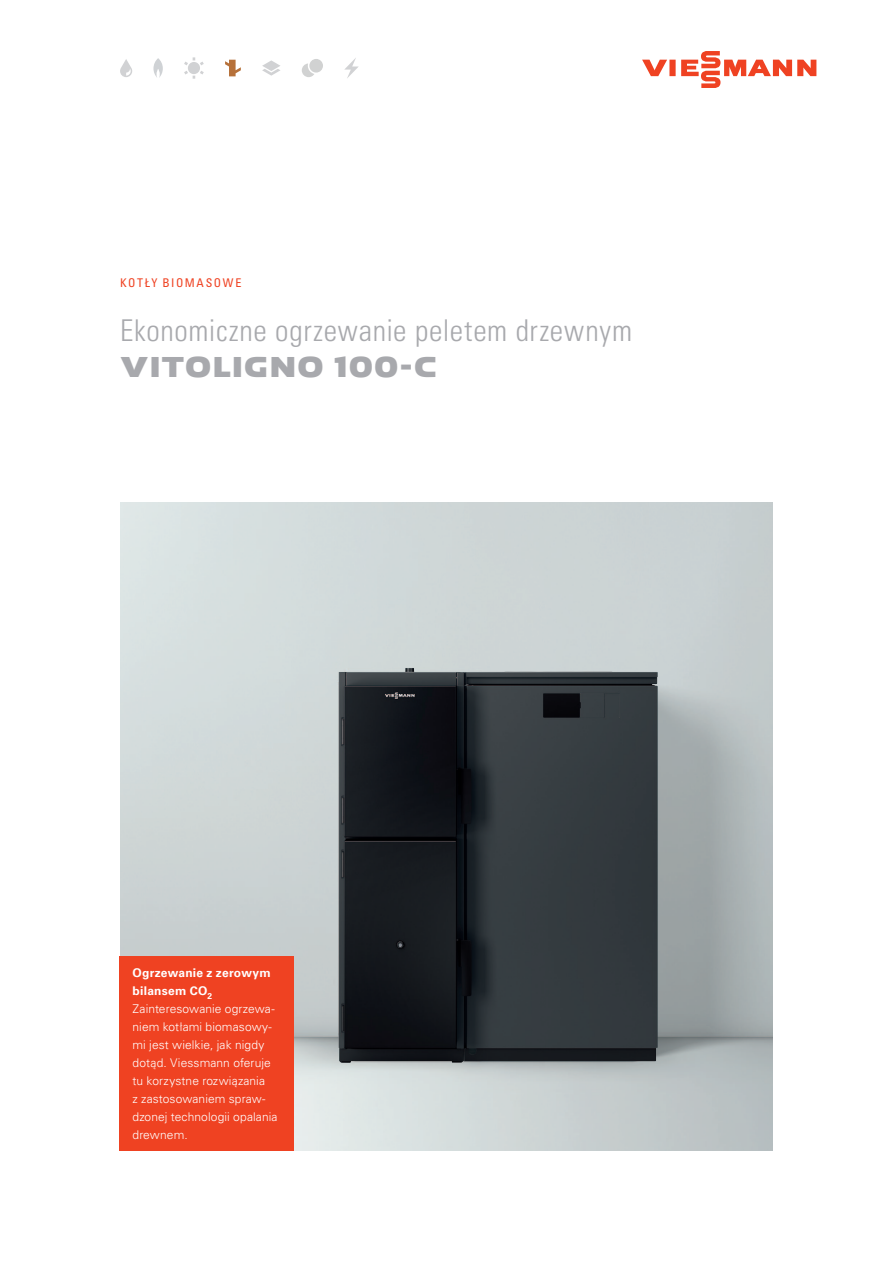
<style>
.page{position:relative;width:893px;height:1263px;background:#fff}
.page>*{position:absolute;margin:0;border:0;box-sizing:border-box;transform-origin:0 0}
.Titel{font:30px "Univers LTCYR 47 Light Cond";letter-spacing:.025em;color:#a8a9ad}
.Titel_Viessmann_Schr{font:700 30px "Viessmann";letter-spacing:.01em;color:#a8a9ad}
.Copy___Univers_Light{font:300 12px/18px "Univers LTCYR 45";letter-spacing:.01em;color:#fff}
.Infobox_Headline{font:700 12px/18px "Univers LTCYR 65";letter-spacing:.02em;color:#fff}
.Topic{font:condensed 12px "Univers LTCYR 57";letter-spacing:.135em;color:#ef4222}
</style>
<div class="page">
<img style="left:120px;top:503px;width:653px;height:648px">
<img style="left:338px;top:668px;width:320px;height:395px">
<div style="left:120px;top:956px;width:174px;height:195px;background:#ef4222"></div>
<svg style="left:642px;top:51px;width:174px;height:37px"></svg>
<svg style="left:302px;top:59px;width:21px;height:18px"></svg>
<svg style="left:344px;top:58px;width:15px;height:20px"></svg>
<svg style="left:184px;top:57px;width:20px;height:22px"></svg>
<svg style="left:225px;top:60px;width:16px;height:16px"></svg>
<svg style="left:262px;top:60px;width:18px;height:16px"></svg>
<svg style="left:153px;top:58px;width:10px;height:20px"></svg>
<svg style="left:120px;top:59px;width:12px;height:18px"></svg>
<p class="Topic" style="left:120px;top:275px;width:123px">KOTŁY BIOMASOWE</p>
<p class="Titel" style="left:120px;top:310px;width:514px">Ekonomiczne ogrzewanie peletem drzewnym</p>
<p class="Titel_Viessmann_Schr" style="left:120px;top:346px;width:319px">VITOLIGNO 100-C</p>
<p class="Infobox_Headline" style="left:133px;top:963px;width:140px">Ogrzewanie z zerowym bilansem CO<sub>2</sub></p>
<p class="Copy___Univers_Light" style="left:133px;top:1000px;width:146px">Zainteresowanie ogrzewa&shy;niem kotłami biomasowy&shy;mi jest wielkie, jak nigdy dotąd. Viessmann oferuje tu korzystne rozwiązania<br>z zastosowaniem spraw&shy;dzonej technologii opalania drewnem.</p>
</div>
